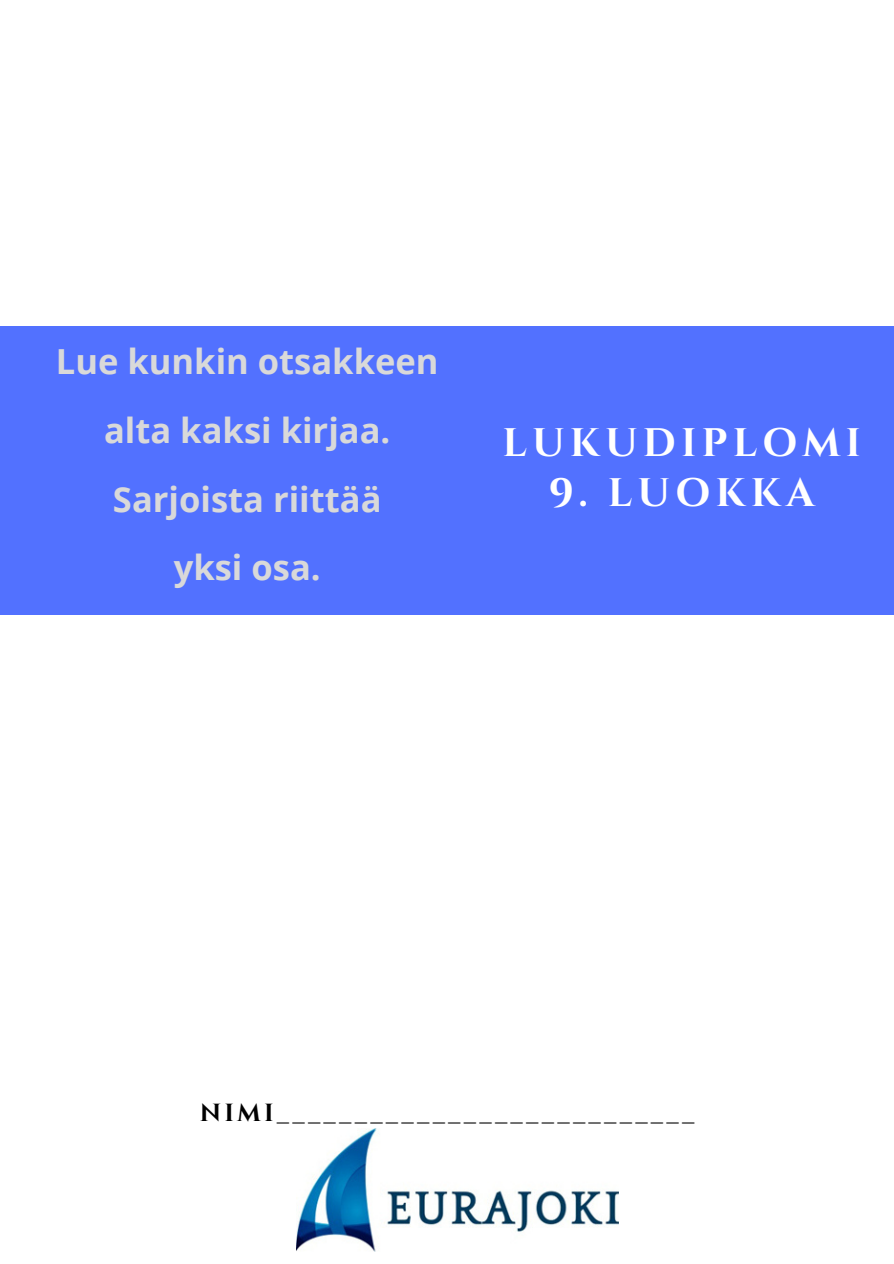
<style>
.page{position:relative;width:894px;height:1264px;background:#fff}
.page>*{position:absolute;margin:0;border:0;box-sizing:border-box;transform-origin:0 0}
.t1{font:700 39.75px "Cinzel";letter-spacing:.13em;color:#fff}
.t2{font:700 34.5px/68.7px "Open Sans";color:#d9d9d9;text-align:center}
.t3{font:700 24.75px "Cinzel";color:#000}
</style>
<div class="page">
<div style="left:0;top:327px;width:893px;height:287px;background:#5271ff"></div>
<img style="left:296px;top:1128px;width:322px;height:123px">
<p class="t2" style="left:56px;top:326px;width:384px">Lue kunkin otsakkeen alta kaksi kirjaa.<br>Sarjoista riittää</p>
<p class="t2" style="left:174px;top:532px;width:148px">yksi osa.</p>
<p class="t1" style="left:502px;top:417px;width:360px">LUKUDIPLOMI</p>
<p class="t1" style="left:548px;top:467px;width:267px">9. LUOKKA</p>
<p class="t3" style="left:200px;top:1096px;width:496px">NIMI___________________________</p>
</div>
